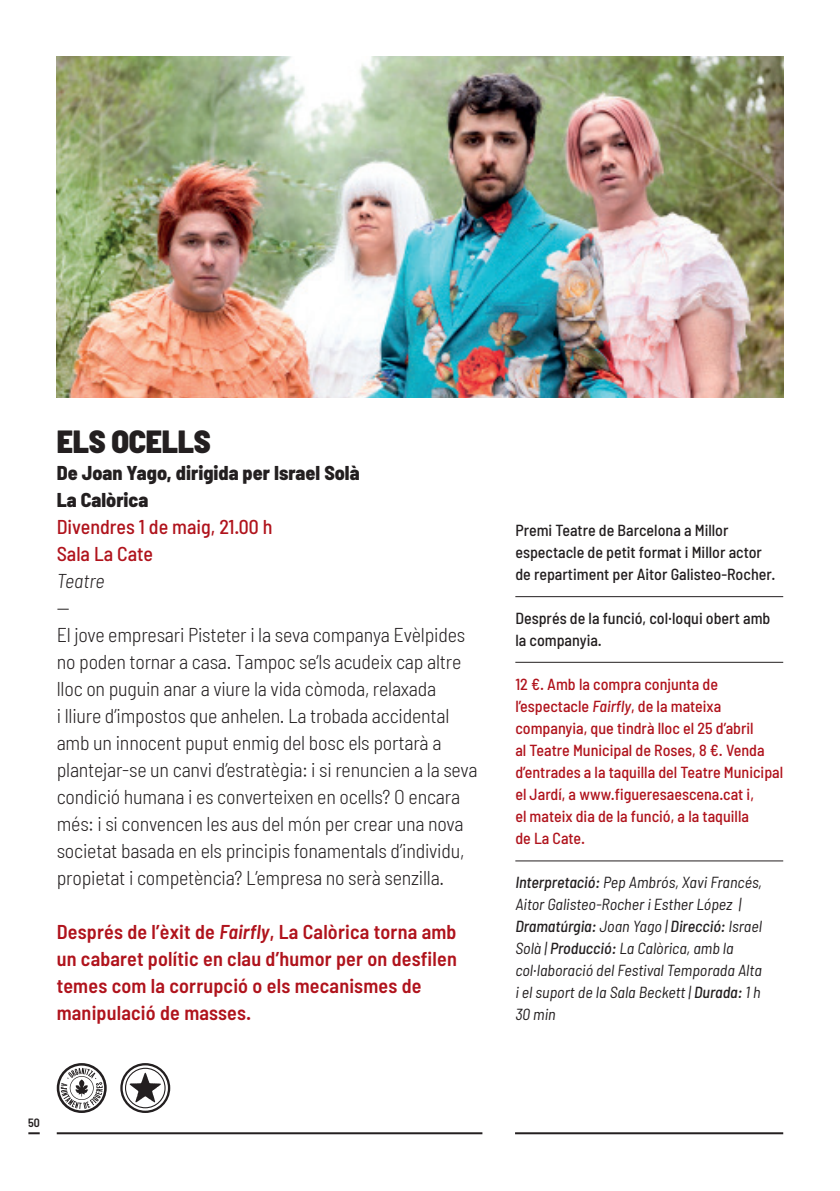
<style>
.page{position:relative;width:840px;height:1191px;background:#fff}
.page>*{position:absolute;margin:0;border:0;box-sizing:border-box;transform-origin:0 0}
.t1{font:900 semi-condensed 32px "Barlow";letter-spacing:-.01em;color:#231f20}
.t2{font:300 semi-condensed 20px/27px "Barlow";letter-spacing:-.01em;color:#231f20}
.t3{font:600 semi-condensed 20px/27px "Barlow";letter-spacing:.01em;color:#b0131c}
.t4{font:800 semi-condensed 20px/27px "Barlow";color:#231f20}
.t5{font:500 semi-condensed 20px/27px "Barlow";color:#b0131c}
.t6{font:italic 300 semi-condensed 20px "Barlow";color:#231f20}
.t7{font:500 semi-condensed 16px/22px "Barlow";color:#b0131c}
.t8{font:italic semi-condensed 16px/22px "Barlow";color:#231f20}
.t9{font:500 semi-condensed 16px/22px "Barlow";color:#231f20}
.t10{font:600 semi-condensed 12px "Barlow";color:#231f20}
.s1{font-style:italic}
.s2{font-weight:500}
</style>
<div class="page">
<hr style="left:514px;top:1132px;width:268px;height:2px;background:#231f20">
<hr style="left:57px;top:1132px;width:425px;height:2px;background:#231f20">
<img style="left:57px;top:57px;width:725px;height:340px">
<hr style="left:515px;top:596px;width:267px;height:1px;background:#231f20">
<hr style="left:515px;top:662px;width:267px;height:1px;background:#231f20">
<hr style="left:515px;top:860px;width:267px;height:1px;background:#231f20">
<svg style="left:28px;top:1132px;width:12px;height:2px"></svg>
<svg style="left:57px;top:1063px;width:50px;height:50px"></svg>
<svg style="left:120px;top:1063px;width:50px;height:50px"></svg>
<h1 class="t1" style="left:57px;top:422px;width:155px">ELS OCELLS</h1>
<p class="t4" style="left:57px;top:459px;width:304px">De Joan Yago, dirigida per Israel Solà<br>La Calòrica</p>
<p class="t5" style="left:57px;top:513px;width:217px">Divendres 1 de maig, 21.00 h<br>Sala La Cate</p>
<p class="t6" style="left:57px;top:568px;width:49px">Teatre</p>
<p class="t2" style="left:57px;top:594px;width:422px">—<br>El jove empresari Pisteter i la seva companya Evèlpides no poden tornar a casa. Tampoc se’ls acudeix cap altre lloc on puguin anar a viure la vida còmoda, relaxada<br>i lliure d’impostos que anhelen. La trobada accidental amb un innocent puput enmig del bosc els portarà a plantejar-se un canvi d’estratègia: i si renuncien a la seva condició humana i es converteixen en ocells? O encara més: i si convencen les aus del món per crear una nova societat basada en els principis fonamentals d’individu, propietat i competència? L’empresa no serà senzilla.</p>
<p class="t3" style="left:57px;top:918px;width:401px">Després de l’èxit de <span class="s1">Fairfly</span>, La Calòrica torna amb un cabaret polític en clau d’humor per on desfilen temes com la corrupció o els mecanismes de manipulació de masses.</p>
<p class="t10" style="left:28px;top:1115px;width:13px">50</p>
<p class="t9" style="left:515px;top:519px;width:261px">Premi Teatre de Barcelona a Millor espectacle de petit format i Millor actor de repartiment per Aitor Galisteo-Rocher.</p>
<p class="t9" style="left:515px;top:607px;width:256px">Després de la funció, col·loqui obert amb la companyia.</p>
<p class="t7" style="left:515px;top:673px;width:269px">12 €. Amb la compra conjunta de l’espectacle <span class="s1">Fairfly</span>, de la mateixa companyia, que tindrà lloc el 25 d’abril<br>al Teatre Municipal de Roses, 8 €. Venda d’entrades a la taquilla del Teatre Municipal el Jardí, a www.figueresaescena.cat i,<br>el mateix dia de la funció, a la taquilla<br>de La Cate.</p>
<p class="t8" style="left:515px;top:871px;width:248px"><span class="s2">Interpretació:</span> Pep Ambrós, Xavi Francés, Aitor Galisteo-Rocher i Esther López | <span class="s2">Dramatúrgia:</span> Joan Yago | <span class="s2">Direcció:</span> Israel Solà | <span class="s2">Producció:</span> La Calòrica, amb la col·laboració del Festival Temporada Alta i el suport de la Sala Beckett | <span class="s2">Durada:</span> 1 h 30 min</p>
</div>
